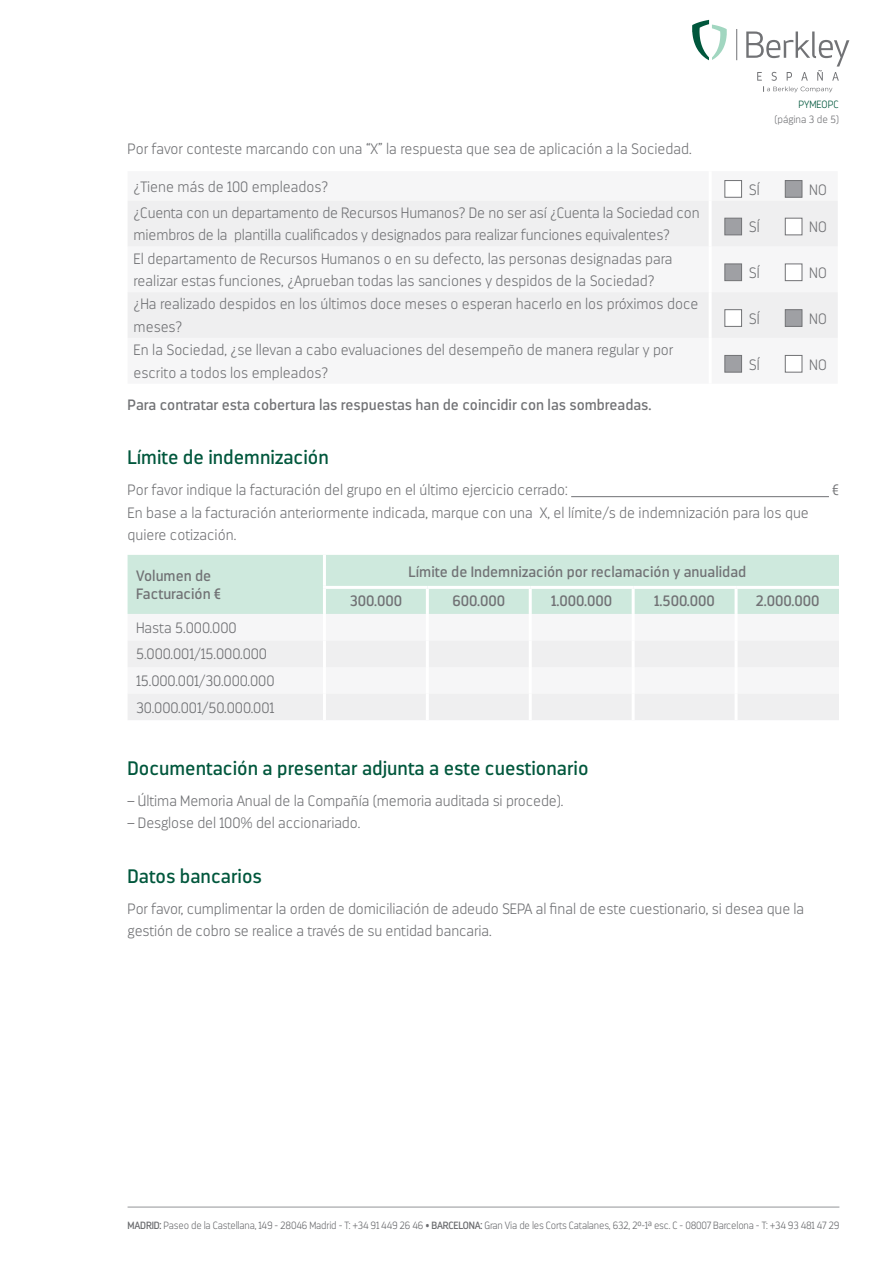
<style>
.page{position:relative;width:893px;height:1263px;background:#fff}
.page>*{position:absolute;margin:0;border:0;box-sizing:border-box;transform-origin:0 0}
.t1{font:19.5px "Darwin";color:#00573c}
.Text_Normal{font:200 15px/22.5px "Darwin";color:#717275}
.Text_Normal-2{font:15px/18px "Darwin";color:#717275}
.t2{font:200 10.5px "Darwin";letter-spacing:-.02em;color:#6c6d70}
.t3{font:200 10.5px "Darwin";color:#717275}
.t4{font:200 10.5px "Darwin";color:#00573c}
.s1{font-weight:400}
</style>
<div class="page">
<hr style="left:128px;top:1207px;width:711px;height:1px;background:#939598">
<svg style="left:692px;top:20px;width:35px;height:40px"></svg>
<hr style="left:736px;top:29px;width:1px;height:31px;background:#717275">
<svg style="left:746px;top:32px;width:103px;height:60px"></svg>
<hr style="left:571px;top:496px;width:258px;height:1px;background:#717275">
<div style="left:128px;top:201px;width:710px;height:137px;background:#efeff0"></div>
<hr style="left:709px;top:201px;width:3px;height:45px;background:#fff">
<hr style="left:709px;top:246px;width:3px;height:46px;background:#fff">
<hr style="left:709px;top:292px;width:3px;height:46px;background:#fff">
<div style="left:724px;top:180px;width:18px;height:18px;border:1px solid #717275"></div>
<div style="left:785px;top:180px;width:17px;height:18px;background:#9fa0a4;border:1px solid #717275"></div>
<div style="left:724px;top:218px;width:18px;height:17px;background:#9fa0a4;border:1px solid #717275"></div>
<div style="left:785px;top:218px;width:17px;height:17px;background:#fff;border:1px solid #717275"></div>
<div style="left:724px;top:264px;width:18px;height:17px;background:#9fa0a4;border:1px solid #717275"></div>
<div style="left:785px;top:264px;width:17px;height:17px;background:#fff;border:1px solid #717275"></div>
<div style="left:725px;top:310px;width:17px;height:16px;background:#fff"></div>
<div style="left:724px;top:309px;width:18px;height:18px;border:1px solid #717275"></div>
<div style="left:785px;top:309px;width:17px;height:18px;background:#9fa0a4;border:1px solid #717275"></div>
<div style="left:724px;top:355px;width:18px;height:17px;background:#9fa0a4;border:1px solid #717275"></div>
<div style="left:785px;top:355px;width:17px;height:17px;background:#fff;border:1px solid #717275"></div>
<div style="left:128px;top:555px;width:711px;height:59px;background:#cee9dd"></div>
<div style="left:128px;top:640px;width:711px;height:80px;background:#efeff0"></div>
<hr style="left:323px;top:555px;width:3px;height:31px;background:#fff">
<hr style="left:323px;top:640px;width:3px;height:27px;background:#fff">
<hr style="left:426px;top:640px;width:3px;height:27px;background:#fff">
<hr style="left:529px;top:640px;width:3px;height:27px;background:#fff">
<hr style="left:632px;top:640px;width:3px;height:27px;background:#fff">
<hr style="left:735px;top:640px;width:3px;height:27px;background:#fff">
<hr style="left:323px;top:667px;width:3px;height:27px;background:#fff">
<hr style="left:426px;top:667px;width:3px;height:27px;background:#fff">
<hr style="left:529px;top:667px;width:3px;height:27px;background:#fff">
<hr style="left:632px;top:667px;width:3px;height:27px;background:#fff">
<hr style="left:735px;top:667px;width:3px;height:27px;background:#fff">
<hr style="left:323px;top:694px;width:3px;height:26px;background:#fff">
<hr style="left:426px;top:694px;width:3px;height:26px;background:#fff">
<hr style="left:529px;top:694px;width:3px;height:26px;background:#fff">
<hr style="left:632px;top:694px;width:3px;height:26px;background:#fff">
<hr style="left:735px;top:694px;width:3px;height:26px;background:#fff">
<hr style="left:323px;top:586px;width:104px;height:3px;background:#fff">
<hr style="left:323px;top:589px;width:3px;height:25px;background:#fff">
<hr style="left:427px;top:586px;width:103px;height:3px;background:#fff">
<hr style="left:426px;top:589px;width:3px;height:25px;background:#fff">
<hr style="left:530px;top:586px;width:103px;height:3px;background:#fff">
<hr style="left:529px;top:589px;width:3px;height:25px;background:#fff">
<hr style="left:633px;top:586px;width:103px;height:3px;background:#fff">
<hr style="left:632px;top:589px;width:3px;height:25px;background:#fff">
<hr style="left:736px;top:586px;width:103px;height:3px;background:#fff">
<hr style="left:735px;top:589px;width:3px;height:25px;background:#fff">
<p class="t4" style="left:799px;top:98px;width:42px">PYMEOPC</p>
<p class="t3" style="left:774px;top:113px;width:66px">(página 3 de 5)</p>
<p class="Text_Normal" style="left:128px;top:137px;width:566px">Por favor conteste marcando con una “X” la respuesta que sea de aplicación a la Sociedad.</p>
<p class="Text_Normal" style="left:134px;top:175px;width:196px">¿Tiene más de 100 empleados?</p>
<p class="Text_Normal" style="left:749px;top:178px;width:12px">SÍ</p>
<p class="Text_Normal" style="left:809px;top:178px;width:19px">NO</p>
<p class="Text_Normal" style="left:134px;top:202px;width:568px">¿Cuenta con un departamento de Recursos Humanos? De no ser así ¿Cuenta la Sociedad con miembros de la plantilla cualificados y designados para realizar funciones equivalentes?</p>
<p class="Text_Normal" style="left:749px;top:216px;width:12px">SÍ</p>
<p class="Text_Normal" style="left:809px;top:216px;width:19px">NO</p>
<p class="Text_Normal" style="left:134px;top:247px;width:540px">El departamento de Recursos Humanos o en su defecto, las personas designadas para realizar estas funciones, ¿Aprueban todas las sanciones y despidos de la Sociedad?</p>
<p class="Text_Normal" style="left:134px;top:293px;width:566px">¿Ha realizado despidos en los últimos doce meses o esperan hacerlo en los próximos doce meses?</p>
<p class="Text_Normal" style="left:134px;top:339px;width:541px">En la Sociedad, ¿se llevan a cabo evaluaciones del desempeño de manera regular y por escrito a todos los empleados?</p>
<p class="Text_Normal" style="left:749px;top:262px;width:12px">SÍ</p>
<p class="Text_Normal" style="left:809px;top:262px;width:19px">NO</p>
<p class="Text_Normal" style="left:749px;top:307px;width:12px">SÍ</p>
<p class="Text_Normal" style="left:809px;top:307px;width:19px">NO</p>
<p class="Text_Normal" style="left:749px;top:353px;width:12px">SÍ</p>
<p class="Text_Normal" style="left:809px;top:353px;width:19px">NO</p>
<p class="Text_Normal-2" style="left:128px;top:396px;width:525px">Para contratar esta cobertura las respuestas han de coincidir con las sombreadas.</p>
<p class="t1" style="left:128px;top:446px;width:203px">Límite de indemnización</p>
<p class="Text_Normal" style="left:128px;top:479px;width:442px">Por favor indique la facturación del grupo en el último ejercicio cerrado:</p>
<p class="Text_Normal" style="left:832px;top:479px;width:8px">€</p>
<p class="Text_Normal" style="left:128px;top:501px;width:683px">En base a la facturación anteriormente indicada, marque con una X, el límite/s de indemnización para los que quiere cotización.</p>
<p class="Text_Normal-2" style="left:136px;top:567px;width:86px">Volumen de<br>Facturación €</p>
<p class="Text_Normal-2" style="left:409px;top:563px;width:339px">Límite de Indemnización por reclamación y anualidad</p>
<p class="Text_Normal-2" style="left:350px;top:592px;width:54px">300.000</p>
<p class="Text_Normal-2" style="left:452px;top:592px;width:54px">600.000</p>
<p class="Text_Normal-2" style="left:551px;top:592px;width:62px">1.000.000</p>
<p class="Text_Normal-2" style="left:654px;top:592px;width:62px">1.500.000</p>
<p class="Text_Normal-2" style="left:756px;top:592px;width:65px">2.000.000</p>
<p class="Text_Normal" style="left:136px;top:614px;width:140px;line-height:26.5px">Hasta 5.000.000<br>5.000.001/15.000.000<br>15.000.001/30.000.000<br>30.000.001/50.000.001</p>
<p class="t1" style="left:128px;top:756px;width:462px">Documentación a presentar adjunta a este cuestionario</p>
<p class="Text_Normal" style="left:128px;top:789px;width:437px">– Última Memoria Anual de la Compañía (memoria auditada si procede).</p>
<p class="Text_Normal" style="left:128px;top:812px;width:234px">– Desglose del 100% del accionariado.</p>
<p class="t1" style="left:128px;top:864px;width:136px">Datos bancarios</p>
<p class="Text_Normal" style="left:128px;top:897px;width:678px">Por favor, cumplimentar la orden de domiciliación de adeudo SEPA al final de este cuestionario, si desea que la gestión de cobro se realice a través de su entidad bancaria.</p>
<p class="t2" style="left:128px;top:1219px;width:713px"><span class="s1">MADRID:</span> Paseo de la Castellana, 149 - 28046 Madrid - T: +34 91 449 26 46 • <span class="s1">BARCELONA:</span> Gran Via de les Corts Catalanes, 632, 2º-1ª esc. C - 08007 Barcelona - T: +34 93 481 47 29</p>
</div>
